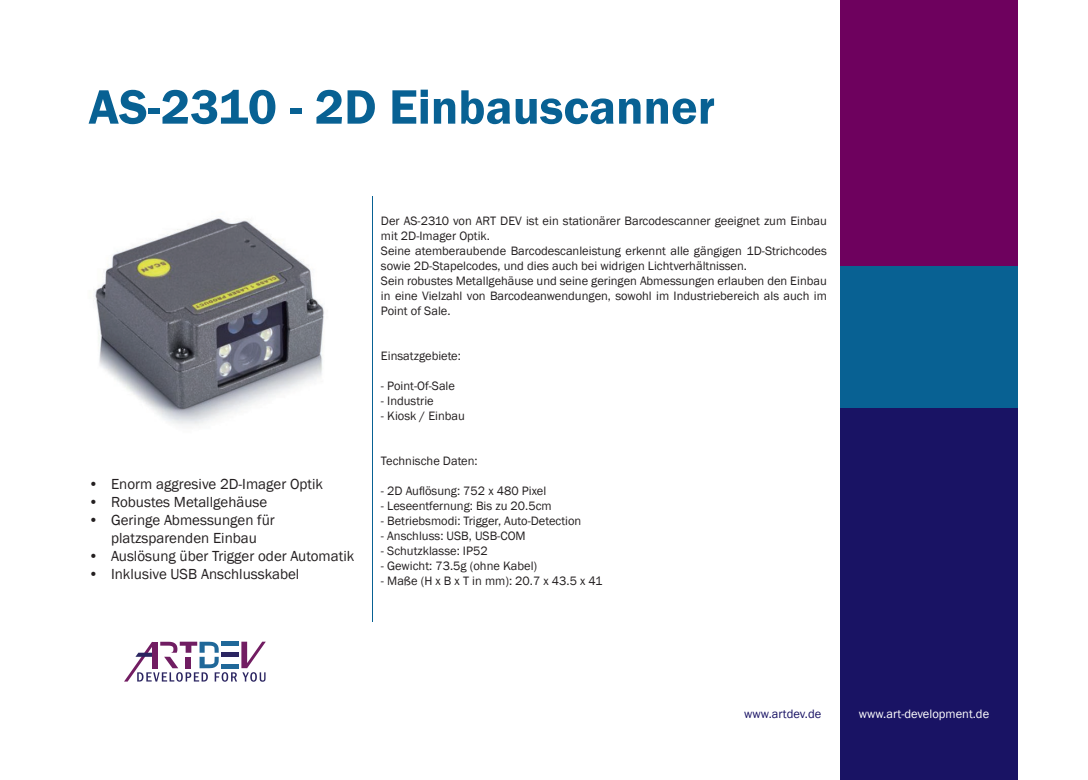
<style>
.page{position:relative;width:1088px;height:780px;background:#fff}
.page>*{position:absolute;margin:0;border:0;box-sizing:border-box;transform-origin:0 0}
.t1{font:600 50px "Franklin Gothic";color:#086193}
.t2{font:15px/18px "Franklin Gothic";color:#231f20;text-align:center}
.t3{font:12.5px/15px "Franklin Gothic";color:#231f20}
.t4{font:12.5px "Franklin Gothic";color:#fff}
.t5{font:12.5px "Franklin Gothic";color:#191364}
</style>
<div class="page">
<div style="left:840px;top:0;width:177px;height:266px;background:#6e015e"></div>
<div style="left:840px;top:407px;width:177px;height:373px;background:#191364"></div>
<div style="left:840px;top:266px;width:177px;height:141px;background:#086193"></div>
<svg style="left:124px;top:641px;width:142px;height:40px"></svg>
<hr style="left:372px;top:196px;width:1px;height:425px;background:#086193">
<img style="left:94px;top:218px;width:230px;height:207px">
<h1 class="t1" style="left:89px;top:76px;width:628px">AS-2310 - 2D Einbauscanner</h1>
<p class="t2" style="left:89px;top:475px;width:236px">• Enorm aggresive 2D-Imager Optik</p>
<p class="t2" style="left:89px;top:493px;width:180px">• Robustes Metallgehäuse</p>
<p class="t2" style="left:89px;top:511px;width:188px">• Geringe Abmessungen für platzsparenden Einbau</p>
<p class="t2" style="left:89px;top:547px;width:267px">• Auslösung über Trigger oder Automatik</p>
<p class="t2" style="left:89px;top:565px;width:212px">• Inklusive USB Anschlusskabel</p>
<p class="t3" style="left:381px;top:214px;width:447px">Der AS-2310 von ART DEV ist ein stationärer Barcodescanner geeignet zum Einbau mit 2D-Imager Optik.<br>Seine atemberaubende Barcodescanleistung erkennt alle gängigen 1D-Strichcodes sowie 2D-Stapelcodes, und dies auch bei widrigen Lichtverhältnissen.<br>Sein robustes Metallgehäuse und seine geringen Abmessungen erlauben den Einbau in eine Vielzahl von Barcodeanwendungen, sowohl im Industriebereich als auch im Point of Sale.</p>
<p class="t3" style="left:381px;top:349px;width:81px">Einsatzgebiete:</p>
<p class="t3" style="left:381px;top:379px;width:76px">- Point-Of-Sale</p>
<p class="t3" style="left:381px;top:394px;width:54px">- Industrie</p>
<p class="t3" style="left:381px;top:409px;width:86px">- Kiosk / Einbau</p>
<p class="t3" style="left:381px;top:454px;width:98px">Technische Daten:</p>
<p class="t3" style="left:381px;top:484px;width:167px">- 2D Auflösung: 752 x 480 Pixel</p>
<p class="t3" style="left:381px;top:499px;width:172px">- Leseentfernung: Bis zu 20.5cm</p>
<p class="t3" style="left:381px;top:514px;width:202px">- Betriebsmodi: Trigger, Auto-Detection</p>
<p class="t3" style="left:381px;top:529px;width:146px">- Anschluss: USB, USB-COM</p>
<p class="t3" style="left:381px;top:544px;width:108px">- Schutzklasse: IP52</p>
<p class="t3" style="left:381px;top:559px;width:158px">- Gewicht: 73.5g (ohne Kabel)</p>
<p class="t3" style="left:381px;top:574px;width:223px">- Maße (H x B x T in mm): 20.7 x 43.5 x 41</p>
<p class="t5" style="left:744px;top:705px;width:79px">www.artdev.de</p>
<p class="t4" style="left:859px;top:705px;width:132px">www.art-development.de</p>
</div>
